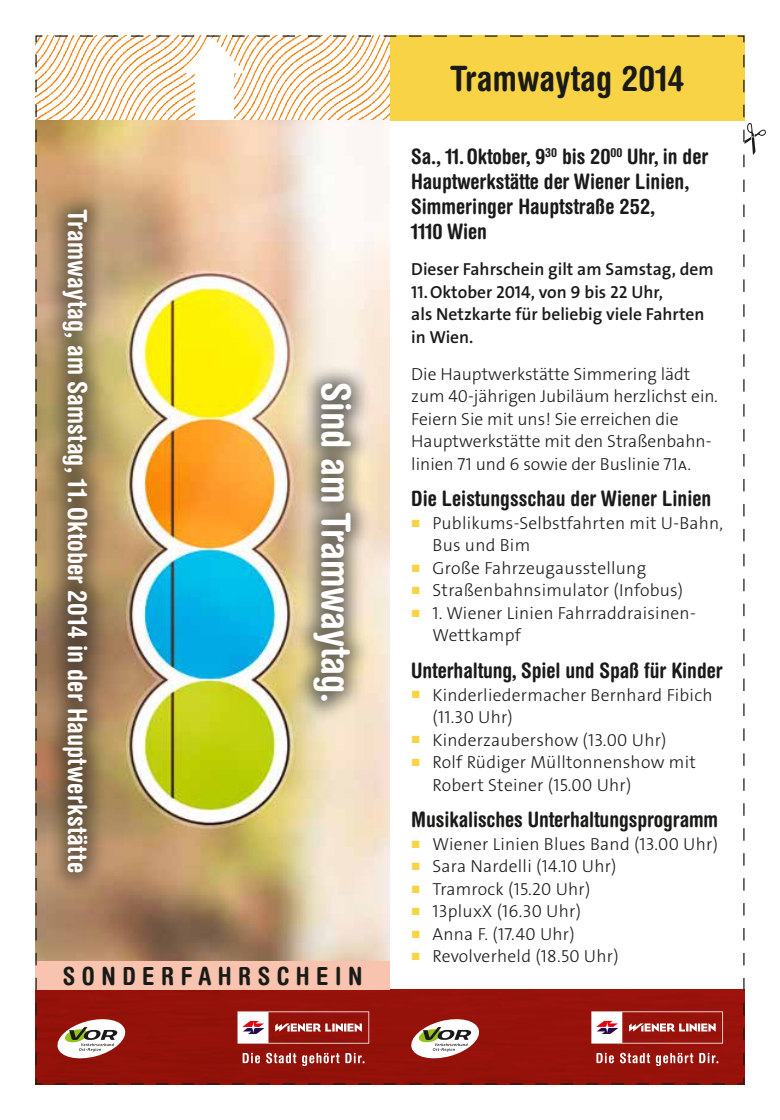
<style>
.page{position:relative;width:780px;height:1120px;background:#fff}
.page>*{position:absolute;margin:0;border:0;box-sizing:border-box;transform-origin:0 0}
.t1{font:700 condensed 40px "Helvetica Rounded LT Std";color:#fff}
.t2{font:700 condensed 35px "Helvetica Rounded LT Std";letter-spacing:.01em;color:#1a1a18}
.t3{font:700 condensed 27.5px "Helvetica Rounded LT Std";color:#fff}
.t4{font:700 condensed 26.25px "Helvetica Rounded LT Std";letter-spacing:.005em;color:#fff}
.t5{font:700 condensed 25px "Helvetica Rounded LT Std";letter-spacing:.26em;color:#1a1a18}
.t6{font:700 condensed 21.25px/25px "Helvetica Rounded LT Std";letter-spacing:-.005em;color:#1a1a18}
.t7{font:17.5px/22.5px "The Sans LP3 Lig";letter-spacing:.015em;color:#1a1a18}
.t8{font:17.5px/22.5px "The Sans LP6 Se Bld";color:#1a1a18}
.s1{font-family:"The Sans Light Caps"}
.s2{color:#f7d345}
</style>
<div class="page">
<img style="left:35px;top:35px;width:710px;height:1050px">
<svg style="left:743px;top:49px;width:22px;height:1016px"></svg>
<h3 class="t3" style="left:103px;top:156px;width:270px;rotate:90deg">um den neuen E-Bus geht.</h3>
<h3 class="t4" style="left:93px;top:209px;width:665px;rotate:90deg">Tramwaytag, am Samstag, 11.Oktober 2014 in der Hauptwerkstätte</h3>
<h1 class="t1" style="left:360px;top:382px;width:322px;rotate:90deg">Sind am Tramwaytag.</h1>
<h3 class="t5" style="left:63px;top:961px;width:301px">SONDERFAHRSCHEIN</h3>
<h2 class="t2" style="left:450px;top:57px;width:236px">Tramwaytag 2014</h2>
<p class="t6" style="left:411px;top:143px;width:298px">Sa., 11.Oktober, 9<sup>30</sup> bis 20<sup>00</sup> Uhr, in der<br>Hauptwerkstätte der Wiener Linien,<br>Simmeringer Hauptstraße 252,<br>1110 Wien</p>
<p class="t8" style="left:411px;top:258px;width:304px">Dieser Fahrschein gilt am Samstag, dem<br>11.Oktober 2014, von 9 bis 22 Uhr,<br>als Netzkarte für beliebig viele Fahrten in Wien.</p>
<p class="t7" style="left:411px;top:362px;width:308px">Die Hauptwerkstätte Simmering lädt zum 40-jährigen Jubiläum herzlichst ein.<br>Feiern Sie mit uns! Sie erreichen die Hauptwerkstätte mit den Straßenbahn&shy;linien 71 und 6 sowie der Buslinie 71<span class="s1">a</span>.</p>
<p class="t6" style="left:411px;top:486px;width:302px">Die Leistungsschau der Wiener Linien</p>
<p class="t7" style="left:432px;top:512px;width:292px;text-indent:-21px"><span class="s2">■</span> Publikums-Selbstfahrten mit U-Bahn,<br>Bus und Bim</p>
<p class="t7" style="left:411px;top:557px;width:236px"><span class="s2">■</span> Große Fahrzeugausstellung</p>
<p class="t7" style="left:411px;top:579px;width:273px"><span class="s2">■</span> Straßenbahnsimulator (Infobus)</p>
<p class="t7" style="left:432px;top:602px;width:265px;text-indent:-21px"><span class="s2">■</span> 1. Wiener Linien Fahrraddraisinen-<br>Wettkampf</p>
<p class="t6" style="left:411px;top:657px;width:313px">Unterhaltung, Spiel und Spaß für Kinder</p>
<p class="t7" style="left:432px;top:683px;width:281px;text-indent:-21px"><span class="s2">■</span> Kinderliedermacher Bernhard Fibich (11.30 Uhr)</p>
<p class="t7" style="left:411px;top:728px;width:257px"><span class="s2">■</span> Kinderzaubershow (13.00 Uhr)</p>
<p class="t7" style="left:432px;top:751px;width:265px;text-indent:-21px"><span class="s2">■</span> Rolf Rüdiger Mülltonnenshow mit<br>Robert Steiner (15.00 Uhr)</p>
<p class="t6" style="left:411px;top:807px;width:308px">Musikalisches Unterhaltungsprogramm</p>
<p class="t7" style="left:411px;top:832px;width:308px"><span class="s2">■</span> Wiener Linien Blues Band (13.00 Uhr)</p>
<p class="t7" style="left:411px;top:855px;width:207px"><span class="s2">■</span> Sara Nardelli (14.10 Uhr)</p>
<p class="t7" style="left:411px;top:877px;width:181px"><span class="s2">■</span> Tramrock (15.20 Uhr)</p>
<p class="t7" style="left:411px;top:900px;width:171px"><span class="s2">■</span> 13pluxX (16.30 Uhr)</p>
<p class="t7" style="left:411px;top:922px;width:165px"><span class="s2">■</span> Anna F. (17.40 Uhr)</p>
<p class="t7" style="left:411px;top:945px;width:209px"><span class="s2">■</span> Revolverheld (18.50 Uhr)</p>
</div>
